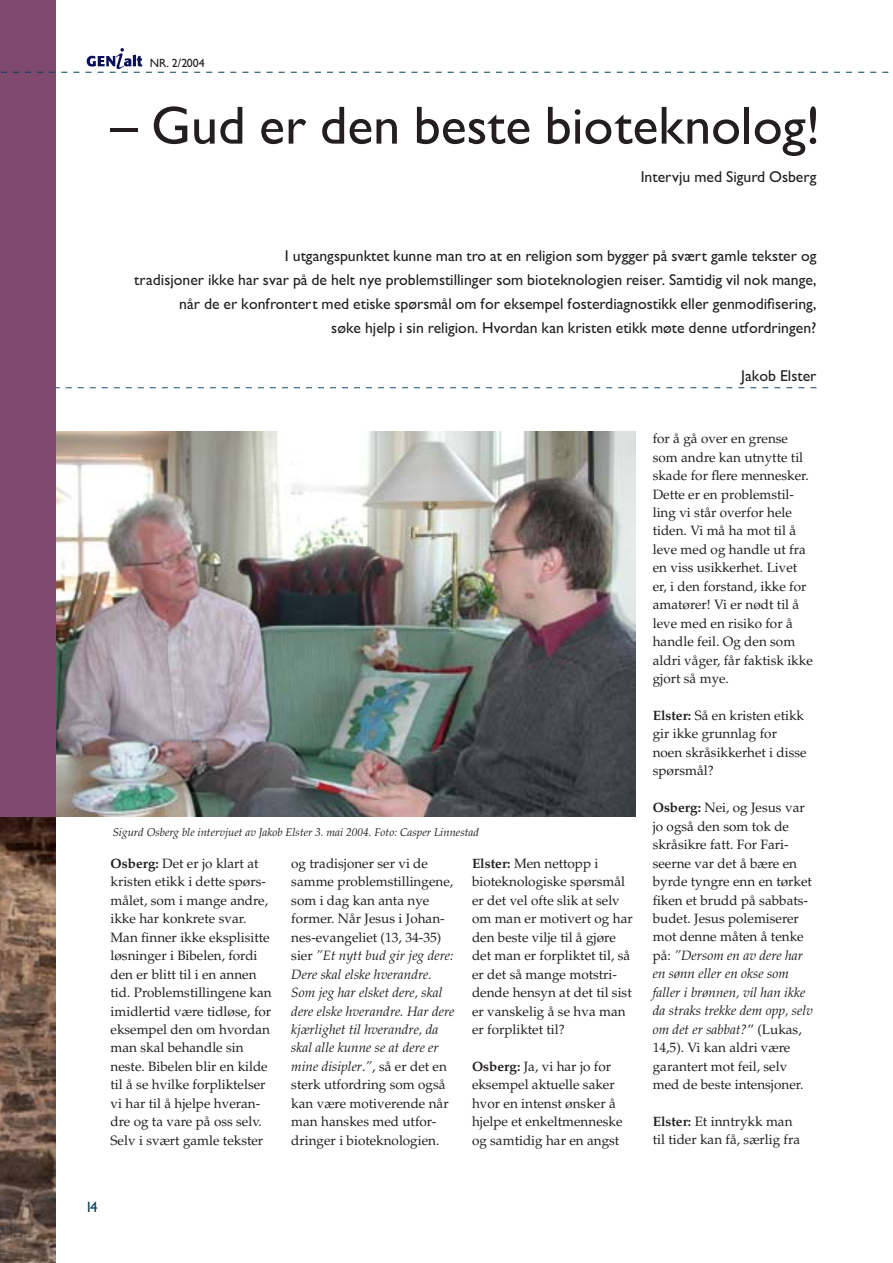
<style>
.page{position:relative;width:893px;height:1263px;background:#fff}
.page>*{position:absolute;margin:0;border:0;box-sizing:border-box;transform-origin:0 0}
.t1{font:500 54px "Garrison Sans";color:#231f20}
.t2{font:500 15.75px/24px "Garrison Sans";color:#231f20;text-align:right}
.t3{font:500 15px "Garrison Sans";color:#003f5b}
.t4{font:13.5px/18.5px "Palatino";color:#231f20}
.t5{font:500 12px "Garrison Sans";color:#231f20}
.t6{font:italic 11.25px "Palatino";color:#231f20}
.s1{font-weight:700}
.s2{font-style:italic}
</style>
<div class="page">
<img style="left:0;top:816px;width:55px;height:447px">
<svg style="left:55px;top:387px;width:761px;height:1px"></svg>
<img style="left:55px;top:431px;width:581px;height:385px">
<div style="left:0;top:0;width:55px;height:816px;background:#7f496e"></div>
<svg style="left:1px;top:48px;width:888px;height:25px"></svg>
<p class="t5" style="left:150px;top:56px;width:57px">NR. 2/2004</p>
<h1 class="t1" style="left:111px;top:95px;width:711px">– Gud er den beste bioteknolog!</h1>
<p class="t2" style="left:641px;top:165px;width:177px">Intervju med Sigurd Osberg</p>
<p class="t2" style="left:134px;top:243px;width:684px">I utgangspunktet kunne man tro at en religion som bygger på svært gamle tekster og<br>tradisjoner ikke har svar på de helt nye problemstillinger som bioteknologien reiser. Samtidig vil nok mange, når de er konfrontert med etiske spørsmål om for eksempel fosterdiagnostikk eller genmodifisering,<br>søke hjelp i sin religion. Hvordan kan kristen etikk møte denne utfordringen?</p>
<p class="t2" style="left:741px;top:363px;width:77px">Jakob Elster</p>
<p class="t6" style="left:113px;top:826px;width:368px">Sigurd Osberg ble intervjuet av Jakob Elster 3. mai 2004. Foto: Casper Linnestad</p>
<p class="t4" style="left:111px;top:854px;width:163px"><span class="s1">Osberg:</span> Det er jo klart at kristen etikk i dette spørs&shy;målet, som i mange andre, ikke har konkrete svar.<br>Man finner ikke eksplisitte løsninger i Bibelen, fordi den er blitt til i en annen tid. Problemstillingene kan imidlertid være tidløse, for eksempel den om hvordan man skal behandle sin neste. Bibelen blir en kilde til å se hvilke forpliktelser vi har til å hjelpe hveran&shy;dre og ta vare på oss selv.<br>Selv i svært gamle tekster</p>
<p class="t4" style="left:291px;top:854px;width:165px">og tradisjoner ser vi de samme problemstillingene, som i dag kan anta nye former. Når Jesus i Johan&shy;nes-evangeliet (13, 34-35) sier <span class="s2">”Et nytt bud gir jeg dere:<br>Dere skal elske hverandre.<br>Som jeg har elsket dere, skal dere elske hverandre. Har dere kjærlighet til hverandre, da skal alle kunne se at dere er mine disipler</span>.<span class="s2">”</span>, så er det en sterk utfordring som også kan være motiverende når man hanskes med utfor&shy;dringer i bioteknologien.</p>
<p class="t4" style="left:472px;top:854px;width:162px"><span class="s1">Elster:</span> Men nettopp i bioteknologiske spørsmål er det vel ofte slik at selv om man er motivert og har den beste vilje til å gjøre det man er forpliktet til, så er det så mange motstri&shy;dende hensyn at det til sist er vanskelig å se hva man er forpliktet til?</p>
<p class="t4" style="left:472px;top:1057px;width:152px"><span class="s1">Osberg:</span> Ja, vi har jo for eksempel aktuelle saker hvor en intenst ønsker å hjelpe et enkeltmenneske og samtidig har en angst</p>
<p class="t4" style="left:653px;top:430px;width:162px">for å gå over en grense som andre kan utnytte til skade for flere mennesker.<br>Dette er en problemstil&shy;ling vi står overfor hele tiden. Vi må ha mot til å leve med og handle ut fra en viss usikkerhet. Livet er, i den forstand, ikke for amatører! Vi er nødt til å leve med en risiko for å handle feil. Og den som aldri våger, får faktisk ikke gjort så mye.</p>
<p class="t4" style="left:653px;top:706px;width:155px"><span class="s1">Elster:</span> Så en kristen etikk gir ikke grunnlag for noen skråsikkerhet i disse spørsmål?</p>
<p class="t4" style="left:653px;top:799px;width:162px"><span class="s1">Osberg:</span> Nei, og Jesus var jo også den som tok de skråsikre fatt. For Fari&shy;seerne var det å bære en byrde tyngre enn en tørket fiken et brudd på sabbats&shy;budet. Jesus polemiserer mot denne måten å tenke på: <span class="s2">”Dersom en av dere har en sønn eller en okse som faller i brønnen, vil han ikke da straks trekke dem opp, selv om det er sabbat?</span>” (Lukas,<br>14,5). Vi kan aldri være garantert mot feil, selv med de beste intensjoner.</p>
<p class="t4" style="left:653px;top:1112px;width:149px"><span class="s1">Elster:</span> Et inntrykk man til tider kan få, særlig fra</p>
<p class="t3" style="left:85px;top:1198px;width:14px">14</p>
</div>
